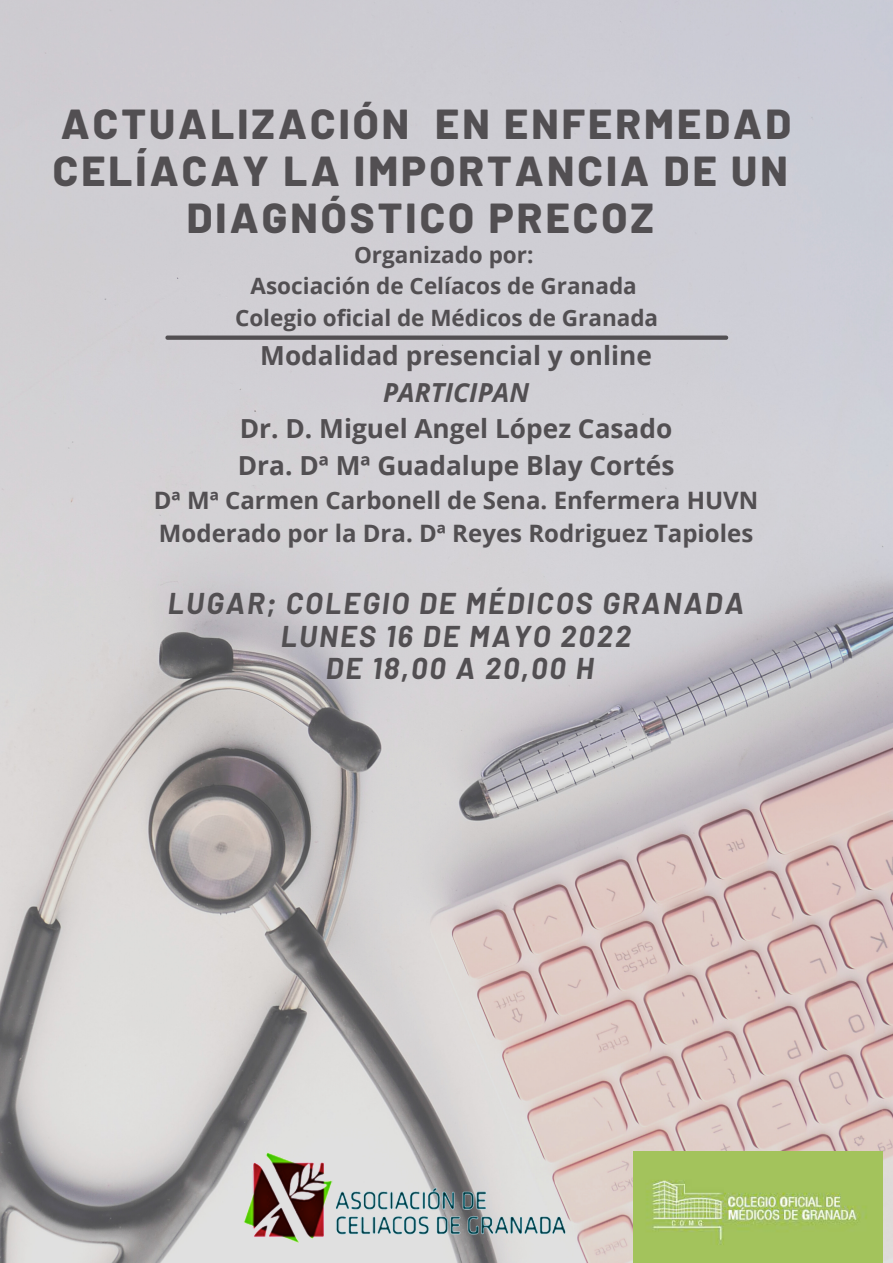
<style>
.page{position:relative;width:893px;height:1263px;background:#fff}
.page>*{position:absolute;margin:0;border:0;box-sizing:border-box;transform-origin:0 0}
.t1{font:800 41.85px/46.7px "Barlow";letter-spacing:.075em;color:#524f52;text-align:center}
.t2{font:italic 700 29.4px "Barlow";letter-spacing:.075em;color:#524f52}
.t3{font:700 26.25px "Open Sans";color:#524f52}
.t4{font:italic 700 26.25px "Open Sans";color:#524f52}
.t5{font:700 24px "Open Sans";color:#524f52}
.t6{font:700 22.5px "Open Sans";color:#524f52}
</style>
<div class="page">
<img style="left:0;top:0;width:893px;height:1263px">
<svg style="left:167px;top:336px;width:559px;height:4px;fill:#524f52"></svg>
<img style="left:235px;top:1151px;width:351px;height:101px">
<img style="left:634px;top:1151px;width:248px;height:112px">
<p class="t1" style="left:53px;top:99px;width:740px">ACTUALIZACIÓN EN ENFERMEDAD<br>CELÍACAY LA IMPORTANCIA DE UN<br>DIAGNÓSTICO PRECOZ</p>
<p class="t6" style="left:354px;top:239px;width:181px">Organizado por:</p>
<p class="t6" style="left:251px;top:270px;width:388px">Asociación de Celíacos de Granada</p>
<p class="t6" style="left:235px;top:302px;width:425px">Colegio oficial de Médicos de Granada</p>
<p class="t3" style="left:260px;top:337px;width:393px">Modalidad presencial y online</p>
<p class="t4" style="left:383px;top:374px;width:148px">PARTICIPAN</p>
<p class="t3" style="left:240px;top:410px;width:434px">Dr. D. Miguel Angel López Casado</p>
<p class="t3" style="left:238px;top:447px;width:438px">Dra. Dª Mª Guadalupe Blay Cortés</p>
<p class="t5" style="left:154px;top:484px;width:606px">Dª Mª Carmen Carbonell de Sena. Enfermera HUVN</p>
<p class="t5" style="left:159px;top:517px;width:596px">Moderado por la Dra. Dª Reyes Rodriguez Tapioles</p>
<p class="t2" style="left:168px;top:584px;width:577px">LUGAR; COLEGIO DE MÉDICOS GRANADA</p>
<p class="t2" style="left:281px;top:617px;width:352px">LUNES 16 DE MAYO 2022</p>
<p class="t2" style="left:326px;top:650px;width:269px">DE 18,00 A 20,00 H</p>
</div>
